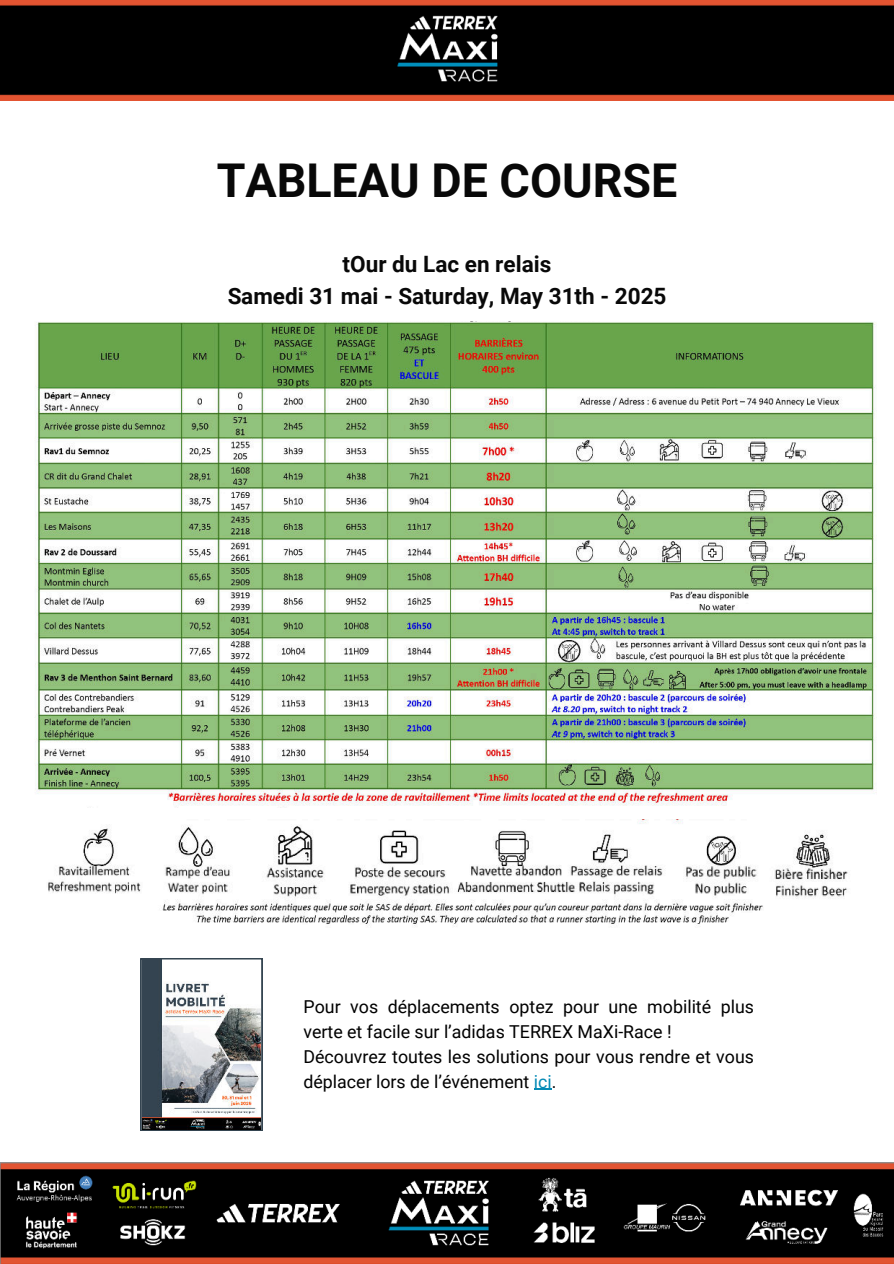
<style>
.page{position:relative;width:894px;height:1264px;background:#fff}
.page>*{position:absolute;margin:0;border:0;box-sizing:border-box;transform-origin:0 0}
.t1{font:700 46.5px "Roboto";color:#000}
.t2{font:700 22.5px/31.5px "Roboto";color:#000;text-align:center}
.t3{font:17.85px/24.8px "Roboto";color:#000}
.s1{color:#058ab6}
</style>
<div class="page">
<img style="left:0;top:0;width:893px;height:100px">
<img style="left:322px;top:0;width:192px;height:100px">
<div style="left:0;top:12px;width:310px;height:77px;background:#000"></div>
<div style="left:583px;top:11px;width:310px;height:78px;background:#000"></div>
<img style="left:48px;top:819px;width:800px;height:108px">
<svg style="left:141px;top:958px;width:121px;height:172px"></svg>
<svg style="left:534px;top:1088px;width:17px;height:1px"></svg>
<img style="left:0;top:1162px;width:893px;height:101px">
<img style="left:35px;top:321px;width:842px;height:485px">
<h1 class="t1" style="left:216px;top:147px;width:462px">TABLEAU DE COURSE</h1>
<p class="t2" style="left:227px;top:247px;width:440px">tOur du Lac en relais<br>Samedi 31 mai - Saturday, May 31th - 2025</p>
<p class="t3" style="left:303px;top:993px;width:452px">Pour vos déplacements optez pour une mobilité plus verte et facile sur l’adidas TERREX MaXi-Race !<br>Découvrez toutes les solutions pour vous rendre et vous déplacer lors de l’événement <span class="s1">ici</span>.</p>
</div>
